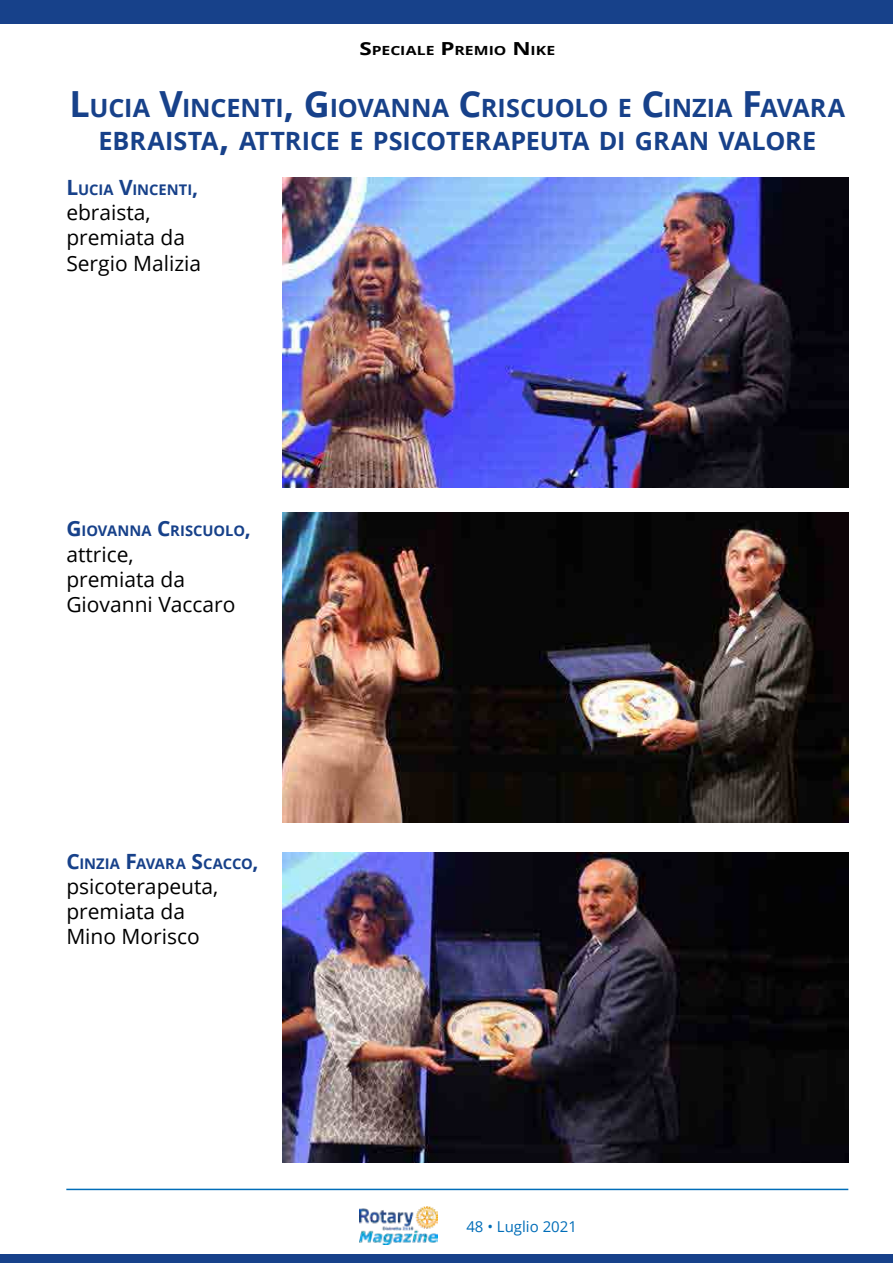
<style>
.page{position:relative;width:893px;height:1263px;background:#fff}
.page>*{position:absolute;margin:0;border:0;box-sizing:border-box;transform-origin:0 0}
.t1{font:700 25.2px/32.7px "Open Sans";color:#17418a;text-align:center}
.t2{font:21px/25.2px "Open Sans";color:#000}
.t3{font:15px "Open Sans";color:#006db8}
.t4{font:700 14.7px "Open Sans";color:#17418a}
.t5{font:700 12.6px "Open Sans";color:#000;scale:1.25 1}
.s1{font-size:18px}
.s2{font-size:36px}
.s3{font-size:21px}
</style>
<div class="page">
<img style="left:359px;top:1206px;width:78px;height:39px">
<hr style="left:66px;top:1189px;width:782px;height:1px;background:#006db8">
<div style="left:0;top:1254px;width:893px;height:9px;background:#17418a"></div>
<div style="left:0;top:0;width:893px;height:23px;background:#17418a"></div>
<img style="left:282px;top:512px;width:566px;height:311px">
<img style="left:282px;top:177px;width:566px;height:311px">
<img style="left:282px;top:852px;width:566px;height:311px">
<p class="t5" style="left:359px;top:42px;width:158px"><span class="s1">S</span>PECIALE <span class="s1">P</span>REMIO <span class="s1">N</span>IKE</p>
<p class="t1" style="left:69px;top:91px;width:777px"><span class="s2">L</span>UCIA <span class="s2">V</span>INCENTI<span class="s2">, G</span> IOVANNA <span class="s2">C</span>RISCUOLO E <span class="s2">C</span>INZIA <span class="s2">F</span>AVARA<br>EBRAISTA<span class="s2">,</span> ATTRICE E PSICOTERAPEUTA DI GRAN VALORE</p>
<p class="t4" style="left:66px;top:179px;width:134px"><span class="s3">L</span>UCIA <span class="s3">V</span>INCENTI<span class="s3">,</span></p>
<p class="t2" style="left:66px;top:199px;width:136px">ebraista, premiata da<br>Sergio Malizia</p>
<p class="t4" style="left:66px;top:521px;width:186px"><span class="s3">G</span> IOVANNA <span class="s3">C</span>RISCUOLO<span class="s3">,</span></p>
<p class="t2" style="left:66px;top:541px;width:171px">attrice,<br>premiata da<br>Giovanni Vaccaro</p>
<p class="t4" style="left:66px;top:853px;width:194px"><span class="s3">C</span>INZIA <span class="s3">F</span>AVARA <span class="s3">S</span>CACCO<span class="s3">,</span></p>
<p class="t2" style="left:66px;top:873px;width:154px">psicoterapeuta, premiata da<br>Mino Morisco</p>
<p class="t3" style="left:466px;top:1216px;width:112px">48 • Luglio 2021</p>
</div>
